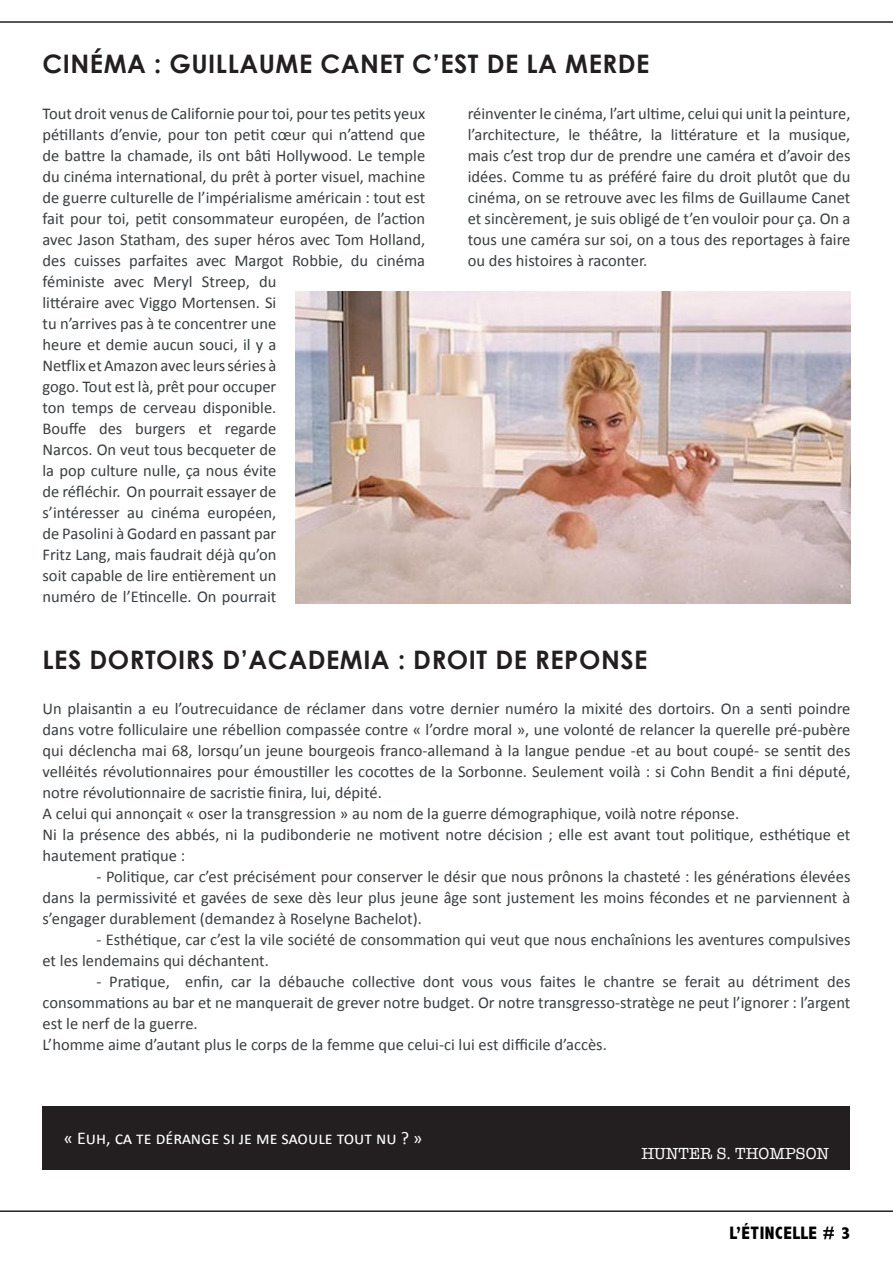
<style>
.page{position:relative;width:893px;height:1263px;background:#fff}
.page>*{position:absolute;margin:0;border:0;box-sizing:border-box;transform-origin:0 0}
.t1{font:700 25.5px "Century Gothic";letter-spacing:.02em;color:#231f20}
.t2{font:18px "Calibri";color:#fff}
.t3{font:800 condensed 18px "Abadi";letter-spacing:.03em;color:#000}
.t4{font:16.5px/21px "Calibri";color:#3a3e41;text-align:justify}
.t5{font:16.5px "American Typewriter";color:#fff}
</style>
<div class="page">
<hr style="left:0;top:1210px;width:893px;height:2px;background:#231f20">
<hr style="left:0;top:21px;width:893px;height:2px;background:#231f20">
<div style="left:43px;top:1106px;width:807px;height:63px;background:#231f20"></div>
<img style="left:295px;top:292px;width:555px;height:312px">
<p class="t1" style="left:43px;top:48px;width:608px">CINÉMA : GUILLAUME CANET C’EST DE LA MERDE</p>
<p class="t4" style="left:43px;top:102px;width:384px;text-align:left">Tout droit venus de Californie pour toi, pour tes petits yeux pétillants d’envie, pour ton petit cœur qui n’attend que de battre la chamade, ils ont bâti Hollywood. Le temple du cinéma international, du prêt à porter visuel, machine de guerre culturelle de l’impérialisme américain : tout est fait pour toi, petit consommateur européen, de l’action avec Jason Statham, des super héros avec Tom Holland, des cuisses parfaites avec Margot Robbie, du cinéma féministe avec Meryl Streep, du<br>littéraire avec Viggo Mortensen. Si<br>tu n’arrives pas à te concentrer une<br>heure et demie aucun souci, il y a<br>Netflix et Amazon avec leurs séries à<br>gogo. Tout est là, prêt pour occuper<br>ton temps de cerveau disponible.<br>Bouffe des burgers et regarde<br>Narcos. On veut tous becqueter de<br>la pop culture nulle, ça nous évite<br>de réfléchir. On pourrait essayer de<br>s’intéresser au cinéma européen,<br>de Pasolini à Godard en passant par<br>Fritz Lang, mais faudrait déjà qu’on<br>soit capable de lire entièrement un<br>numéro de l’Etincelle. On pourrait</p>
<p class="t4" style="left:468px;top:102px;width:384px">réinventer le cinéma, l’art ultime, celui qui unit la peinture, l’architecture, le théâtre, la littérature et la musique, mais c’est trop dur de prendre une caméra et d’avoir des idées. Comme tu as préféré faire du droit plutôt que du cinéma, on se retrouve avec les films de Guillaume Canet et sincèrement, je suis obligé de t’en vouloir pour ça. On a tous une caméra sur soi, on a tous des reportages à faire ou des histoires à raconter.</p>
<p class="t1" style="left:43px;top:643px;width:606px">LES DORTOIRS D’ACADEMIA : DROIT DE REPONSE</p>
<p class="t4" style="left:43px;top:697px;width:809px">Un plaisantin a eu l’outrecuidance de réclamer dans votre dernier numéro la mixité des dortoirs. On a senti poindre dans votre folliculaire une rébellion compassée contre « l’ordre moral », une volonté de relancer la querelle pré-pubère qui déclencha mai 68, lorsqu’un jeune bourgeois franco-allemand à la langue pendue -et au bout coupé- se sentit des velléités révolutionnaires pour émoustiller les cocottes de la Sorbonne. Seulement voilà : si Cohn Bendit a fini député, notre révolutionnaire de sacristie finira, lui, dépité.</p>
<p class="t4" style="left:43px;top:802px;width:698px">A celui qui annonçait « oser la transgression » au nom de la guerre démographique, voilà notre réponse.</p>
<p class="t4" style="left:43px;top:823px;width:809px">Ni la présence des abbés, ni la pudibonderie ne motivent notre décision ; elle est avant tout politique, esthétique et hautement pratique :</p>
<p class="t4" style="left:43px;top:865px;width:809px;text-indent:54px">- Politique, car c’est précisément pour conserver le désir que nous prônons la chasteté : les générations élevées dans la permissivité et gavées de sexe dès leur plus jeune âge sont justement les moins fécondes et ne parviennent à s’engager durablement (demandez à Roselyne Bachelot).</p>
<p class="t4" style="left:43px;top:928px;width:809px;text-indent:54px">- Esthétique, car c’est la vile société de consommation qui veut que nous enchaînions les aventures compulsives et les lendemains qui déchantent.</p>
<p class="t4" style="left:43px;top:970px;width:809px;text-indent:54px">- Pratique, enfin, car la débauche collective dont vous vous faites le chantre se ferait au détriment des consommations au bar et ne manquerait de grever notre budget. Or notre transgresso-stratège ne peut l’ignorer : l’argent est le nerf de la guerre.</p>
<p class="t4" style="left:43px;top:1033px;width:566px">L’homme aime d’autant plus le corps de la femme que celui-ci lui est difficile d’accès.</p>
<p class="t2" style="left:64px;top:1127px;width:360px">« Euh, ca te dérange si je me saoule tout nu ? »</p>
<p class="t5" style="left:641px;top:1141px;width:189px">HUNTER S. THOMPSON</p>
<p class="t3" style="left:729px;top:1223px;width:123px">L’ÉTINCELLE # 3</p>
</div>
